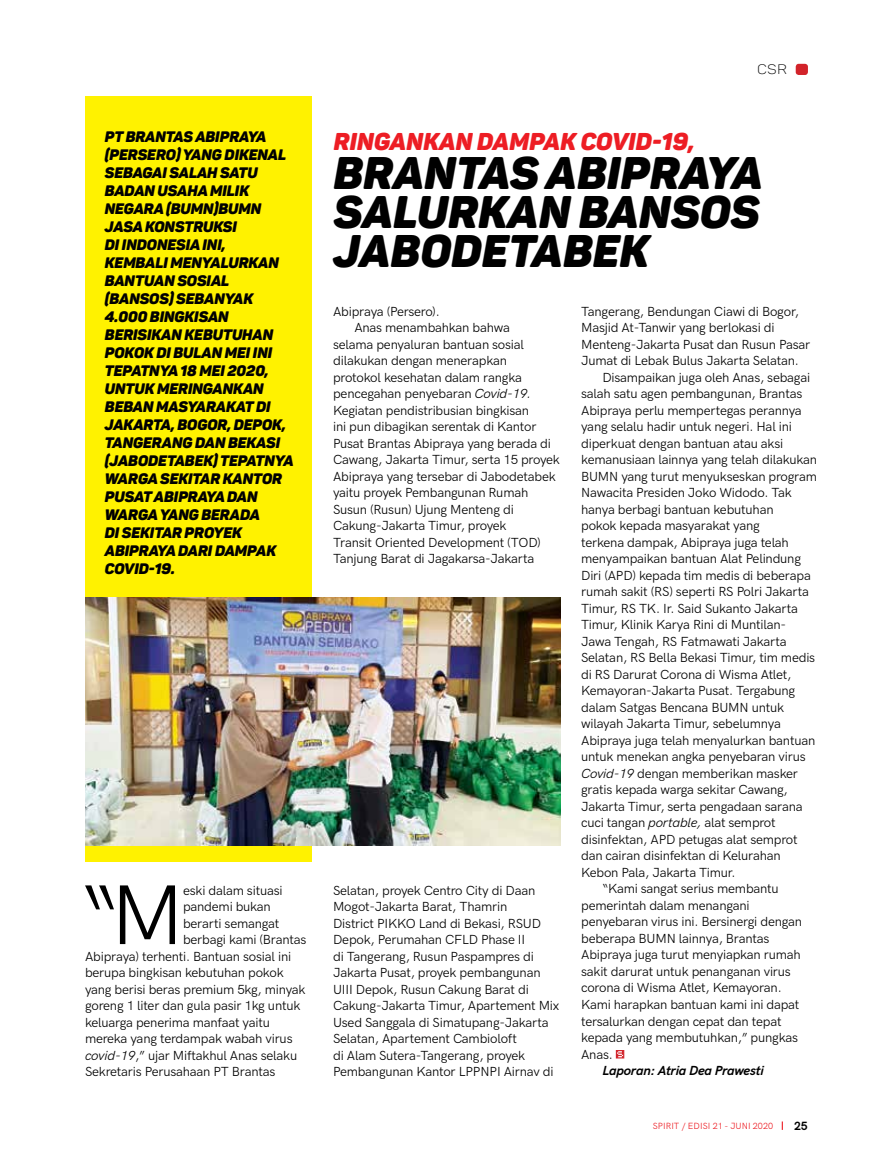
<style>
.page{position:relative;width:893px;height:1170px;background:#fff}
.page>*{position:absolute;margin:0;border:0;box-sizing:border-box;transform-origin:0 0}
.t1{font:84.9px "HK Grotesk";color:#000}
.t2{font:italic 900 45px/39px "Panton Demo";color:#000;text-align:justify}
.t3{font:italic 900 24px "Panton Demo";color:#ed1d24}
.t4{font:italic 900 15px/18px "Panton Demo";letter-spacing:-.01em;color:#000}
.t5{font:300 13.5px "Panton Demo";color:#000;scale:1.1 1}
.t6{font:13.2px/16.5px "HK Grotesk";letter-spacing:-.015em;color:#000}
.t7{font:italic 700 13.2px "HK Grotesk";letter-spacing:-.015em;color:#000}
.t8{font:700 12px "HK Grotesk";color:#000}
.t9{font:9px "HK Grotesk";letter-spacing:.005em;color:#ed1d24}
.s1{font-style:italic}
</style>
<div class="page">
<div style="left:85px;top:96px;width:227px;height:765px;background:#fff200"></div>
<img style="left:85px;top:597px;width:475px;height:248px">
<div style="left:796px;top:64px;width:12px;height:11px;background:#d2232a;border-radius:3px"></div>
<svg style="left:616px;top:1050px;width:8px;height:8px"></svg>
<p class="t4" style="left:105px;top:127px;width:183px">PT BRANTAS ABIPRAYA (PERSERO) YANG DIKENAL<br>SEBAGAI SALAH SATU<br>BADAN USAHA MILIK<br>NEGARA (BUMN</p>
<p class="t4" style="left:105px;top:199px;width:190px;text-indent:109px">)BUMN<br>JASA KONSTRUKSI<br>DI INDONESIA INI,<br>KEMBALI MENYALURKAN<br>BANTUAN SOSIAL (BANSOS) SEBANYAK<br>4.000 BINGKISAN<br>BERISIKAN KEBUTUHAN<br>POKOK DI BULAN MEI INI<br>TEPATNYA 18 MEI 2020,<br>UNTUK MERINGANKAN<br>BEBAN MASYARAKAT DI<br>JAKARTA, BOGOR, DEPOK,<br>TANGERANG DAN BEKASI (JABODETABEK) TEPATNYA<br>WARGA SEKITAR KANTOR<br>PUSAT ABIPRAYA DAN<br>WARGA YANG BERADA<br>DI SEKITAR PROYEK<br>ABIPRAYA DARI DAMPAK<br>COVID-19.</p>
<h1 class="t1" style="left:81px;top:851px;width:105px">“M</h1>
<p class="t6" style="left:183px;top:880px;width:101px">eski dalam situasi</p>
<p class="t6" style="left:183px;top:897px;width:89px">pandemi bukan</p>
<p class="t6" style="left:183px;top:913px;width:98px">berarti semangat</p>
<p class="t6" style="left:183px;top:930px;width:125px">berbagi kami (Brantas</p>
<p class="t6" style="left:85px;top:946px;width:208px">Abipraya) terhenti. Bantuan sosial ini</p>
<p class="t6" style="left:85px;top:963px;width:200px">berupa bingkisan kebutuhan pokok</p>
<p class="t6" style="left:85px;top:979px;width:222px">yang berisi beras premium 5kg, minyak</p>
<p class="t6" style="left:85px;top:996px;width:217px">goreng 1 liter dan gula pasir 1kg untuk</p>
<p class="t6" style="left:85px;top:1012px;width:186px">keluarga penerima manfaat yaitu</p>
<p class="t6" style="left:85px;top:1029px;width:209px">mereka yang terdampak wabah virus</p>
<p class="t6" style="left:85px;top:1045px;width:214px"><span class="s1">covid-19</span>,” ujar Miftakhul Anas selaku</p>
<p class="t6" style="left:85px;top:1062px;width:192px">Sekretaris Perusahaan PT Brantas</p>
<p class="t5" style="left:757px;top:61px;width:29px">CSR</p>
<h3 class="t3" style="left:334px;top:126px;width:362px">RINGANKAN DAMPAK COVID-19,</h3>
<h2 class="t2" style="left:334px;top:153px;width:431px">BRANTAS ABIPRAYA SALURKAN BANSOS JABODETABEK</h2>
<p class="t6" style="left:333px;top:302px;width:108px">Abipraya (Persero).</p>
<p class="t6" style="left:354px;top:318px;width:157px">Anas menambahkan bahwa</p>
<p class="t6" style="left:333px;top:335px;width:193px">selama penyaluran bantuan sosial</p>
<p class="t6" style="left:333px;top:351px;width:175px">dilakukan dengan menerapkan</p>
<p class="t6" style="left:333px;top:368px;width:190px">protokol kesehatan dalam rangka</p>
<p class="t6" style="left:333px;top:384px;width:199px">pencegahan penyebaran <span class="s1">Covid-19.</span></p>
<p class="t6" style="left:333px;top:401px;width:198px">Kegiatan pendistribusian bingkisan</p>
<p class="t6" style="left:333px;top:417px;width:205px">ini pun dibagikan serentak di Kantor</p>
<p class="t6" style="left:333px;top:434px;width:219px">Pusat Brantas Abipraya yang berada di</p>
<p class="t6" style="left:333px;top:450px;width:228px">Cawang, Jakarta Timur, serta 15 proyek</p>
<p class="t6" style="left:333px;top:467px;width:224px">Abipraya yang tersebar di Jabodetabek</p>
<p class="t6" style="left:333px;top:483px;width:197px">yaitu proyek Pembangunan Rumah</p>
<p class="t6" style="left:333px;top:500px;width:182px">Susun (Rusun) Ujung Menteng di</p>
<p class="t6" style="left:333px;top:516px;width:175px">Cakung-Jakarta Timur, proyek</p>
<p class="t6" style="left:333px;top:533px;width:209px">Transit Oriented Development (TOD)</p>
<p class="t6" style="left:333px;top:549px;width:203px">Tanjung Barat di Jagakarsa-Jakarta</p>
<p class="t6" style="left:333px;top:880px;width:228px">Selatan, proyek Centro City di Daan Mogot-Jakarta Barat, Thamrin<br>District PIKKO Land di Bekasi, RSUD Depok, Perumahan CFLD Phase II<br>di Tangerang, Rusun Paspampres di Jakarta Pusat, proyek pembangunan UIII Depok, Rusun Cakung Barat di Cakung-Jakarta Timur, Apartement Mix Used Sanggala di Simatupang-Jakarta Selatan, Apartement Cambioloft<br>di Alam Sutera-Tangerang, proyek Pembangunan Kantor LPPNPI Airnav di</p>
<p class="t6" style="left:581px;top:302px;width:219px">Tangerang, Bendungan Ciawi di Bogor,</p>
<p class="t6" style="left:581px;top:318px;width:195px">Masjid At-Tanwir yang berlokasi di</p>
<p class="t6" style="left:581px;top:335px;width:231px">Menteng-Jakarta Pusat dan Rusun Pasar</p>
<p class="t6" style="left:581px;top:351px;width:219px">Jumat di Lebak Bulus Jakarta Selatan.</p>
<p class="t6" style="left:602px;top:368px;width:209px">Disampaikan juga oleh Anas, sebagai</p>
<p class="t6" style="left:581px;top:384px;width:223px">salah satu agen pembangunan, Brantas</p>
<p class="t6" style="left:581px;top:401px;width:222px">Abipraya perlu mempertegas perannya</p>
<p class="t6" style="left:581px;top:417px;width:212px">yang selalu hadir untuk negeri. Hal ini</p>
<p class="t6" style="left:581px;top:434px;width:204px">diperkuat dengan bantuan atau aksi</p>
<p class="t6" style="left:581px;top:450px;width:237px">kemanusiaan lainnya yang telah dilakukan</p>
<p class="t6" style="left:581px;top:467px;width:238px">BUMN yang turut menyukseskan program</p>
<p class="t6" style="left:581px;top:483px;width:212px">Nawacita Presiden Joko Widodo. Tak</p>
<p class="t6" style="left:581px;top:500px;width:194px">hanya berbagi bantuan kebutuhan</p>
<p class="t6" style="left:581px;top:516px;width:180px">pokok kepada masyarakat yang</p>
<p class="t6" style="left:581px;top:533px;width:209px">terkena dampak, Abipraya juga telah</p>
<p class="t6" style="left:581px;top:549px;width:221px">menyampaikan bantuan Alat Pelindung</p>
<p class="t6" style="left:581px;top:566px;width:231px">Diri (APD) kepada tim medis di beberapa</p>
<p class="t6" style="left:581px;top:582px;width:229px">rumah sakit (RS) seperti RS Polri Jakarta</p>
<p class="t6" style="left:581px;top:599px;width:218px">Timur, RS TK. Ir. Said Sukanto Jakarta</p>
<p class="t6" style="left:581px;top:615px;width:207px">Timur, Klinik Karya Rini di Muntilan-</p>
<p class="t6" style="left:581px;top:632px;width:207px">Jawa Tengah, RS Fatmawati Jakarta</p>
<p class="t6" style="left:581px;top:648px;width:236px">Selatan, RS Bella Bekasi Timur, tim medis</p>
<p class="t6" style="left:581px;top:665px;width:212px">di RS Darurat Corona di Wisma Atlet,</p>
<p class="t6" style="left:581px;top:681px;width:216px">Kemayoran-Jakarta Pusat. Tergabung</p>
<p class="t6" style="left:581px;top:698px;width:205px">dalam Satgas Bencana BUMN untuk</p>
<p class="t6" style="left:581px;top:714px;width:201px">wilayah Jakarta Timur, sebelumnya</p>
<p class="t6" style="left:581px;top:731px;width:236px">Abipraya juga telah menyalurkan bantuan</p>
<p class="t6" style="left:581px;top:747px;width:226px">untuk menekan angka penyebaran virus</p>
<p class="t6" style="left:581px;top:764px;width:218px"><span class="s1">Covid-19</span> dengan memberikan masker</p>
<p class="t6" style="left:581px;top:780px;width:208px">gratis kepada warga sekitar Cawang,</p>
<p class="t6" style="left:581px;top:797px;width:223px">Jakarta Timur, serta pengadaan sarana</p>
<p class="t6" style="left:581px;top:813px;width:196px">cuci tangan <span class="s1">portable,</span> alat semprot</p>
<p class="t6" style="left:581px;top:830px;width:218px">disinfektan, APD petugas alat semprot</p>
<p class="t6" style="left:581px;top:846px;width:201px">dan cairan disinfektan di Kelurahan</p>
<p class="t6" style="left:581px;top:863px;width:156px">Kebon Pala, Jakarta Timur.</p>
<p class="t6" style="left:602px;top:879px;width:178px">“Kami sangat serius membantu</p>
<p class="t6" style="left:581px;top:896px;width:170px">pemerintah dalam menangani</p>
<p class="t6" style="left:581px;top:912px;width:222px">penyebaran virus ini. Bersinergi dengan</p>
<p class="t6" style="left:581px;top:929px;width:190px">beberapa BUMN lainnya, Brantas</p>
<p class="t6" style="left:581px;top:945px;width:221px">Abipraya juga turut menyiapkan rumah</p>
<p class="t6" style="left:581px;top:962px;width:211px">sakit darurat untuk penanganan virus</p>
<p class="t6" style="left:581px;top:978px;width:202px">corona di Wisma Atlet, Kemayoran.</p>
<p class="t6" style="left:581px;top:995px;width:220px">Kami harapkan bantuan kami ini dapat</p>
<p class="t6" style="left:581px;top:1011px;width:202px">tersalurkan dengan cepat dan tepat</p>
<p class="t6" style="left:581px;top:1028px;width:218px">kepada yang membutuhkan,” pungkas</p>
<p class="t6" style="left:581px;top:1044px;width:33px">Anas.</p>
<p class="t7" style="left:602px;top:1060px;width:163px">Laporan: Atria Dea Prawesti</p>
<p class="t9" style="left:653px;top:1118px;width:122px">Spirit / edisi 21 - Juni 2020</p>
<p class="t8" style="left:794px;top:1116px;width:15px">25</p>
</div>
